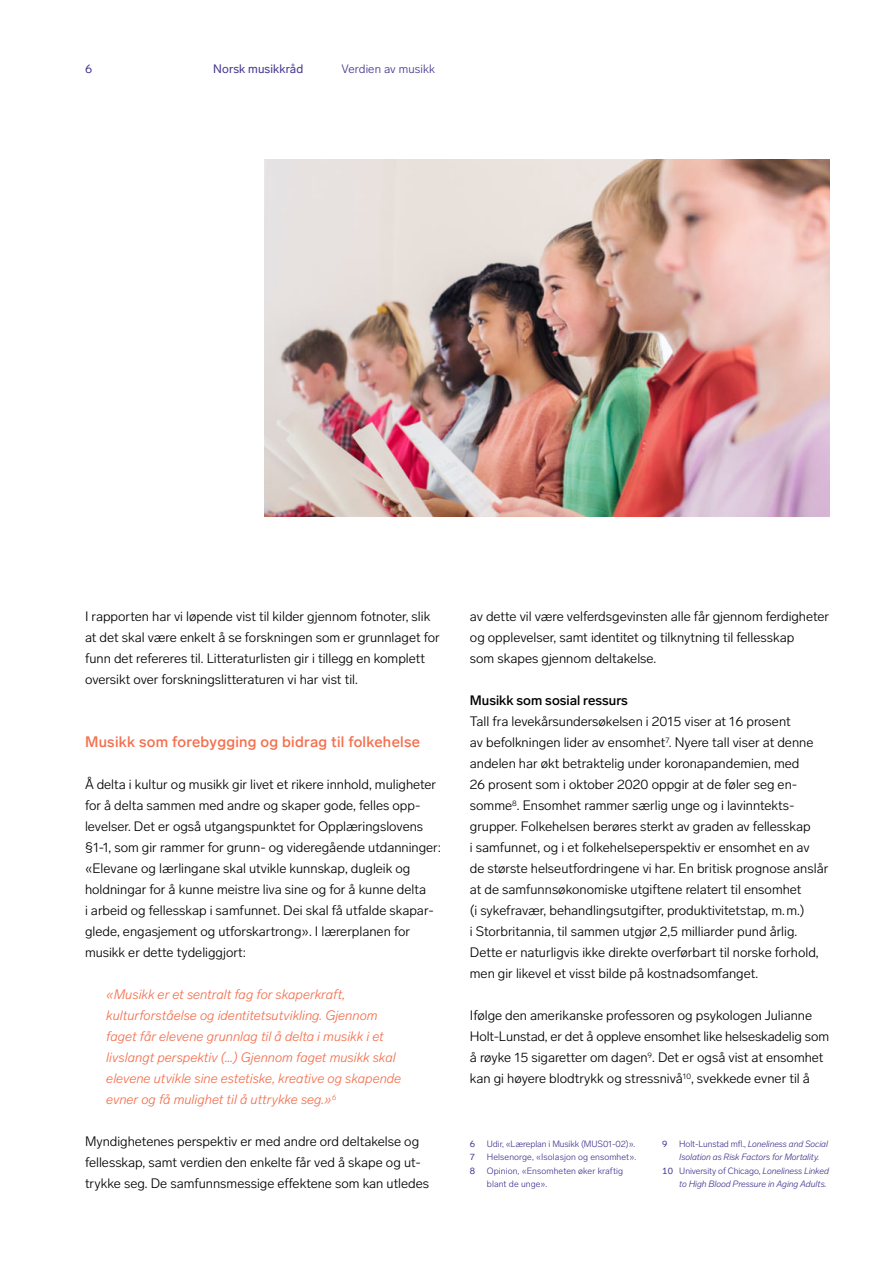
<style>
.page{position:relative;width:893px;height:1263px;background:#fff}
.page>*{position:absolute;margin:0;border:0;box-sizing:border-box;transform-origin:0 0}
.t1{font:500 15px "Lab Grotesque";letter-spacing:.02em;color:#f3704e}
.t2{font:300 13.5px/21px "Lab Grotesque";color:#000}
.t3{font:italic 300 13.5px/21px "Lab Grotesque";color:#f3704e}
.t4{font:500 13.5px "Lab Grotesque";color:#000}
.t5{font:12px "Lab Grotesque";letter-spacing:.01em;color:#44368f}
.t6{font:300 12px "Lab Grotesque";letter-spacing:.01em;color:#44368f}
.t7{font:italic 300 9px "Lab Grotesque";letter-spacing:-.01em;color:#44368f}
.t8{font:300 9px/13.5px "Lab Grotesque";letter-spacing:.01em;color:#44368f}
.t9{font:300 9px "Lab Grotesque";letter-spacing:-.01em;color:#44368f}
.t10{font:9px "Lab Grotesque";color:#44368f}
.s1{font-style:normal}
.s2{font-weight:400}
.s3{font-style:italic}
</style>
<div class="page">
<img style="left:265px;top:159px;width:564px;height:357px">
<p class="t5" style="left:85px;top:62px;width:9px">6</p>
<p class="t5" style="left:213px;top:63px;width:92px">Norsk musikkråd</p>
<p class="t6" style="left:342px;top:63px;width:95px">Verdien av musikk</p>
<p class="t2" style="left:470px;top:606px;width:361px">av dette vil være velferdsgevinsten alle får gjennom ferdigheter og opplevelser, samt identitet og tilknytning til fellesskap<br>som skapes gjennom deltakelse.<sup>6</sup></p>
<p class="t4" style="left:470px;top:694px;width:160px">Musikk som sosial ressurs</p>
<p class="t2" style="left:470px;top:711px;width:360px">Tall fra levekårsundersøkelsen i 2015 viser at 16 prosent<br>av befolkningen lider av ensomhet<sup>7</sup>. Nyere tall viser at denne andelen har økt betraktelig under koronapandemien, med<br>26 prosent som i oktober 2020 oppgir at de føler seg en&shy;somme<sup>8</sup>. Ensomhet rammer særlig unge og i lavinntekts&shy;grupper. Folkehelsen berøres sterkt av graden av fellesskap<br>i samfunnet, og i et folkehelseperspektiv er ensomhet en av<br>de største helseutfordringene vi har. En britisk prognose anslår at de samfunnsøkonomiske utgiftene relatert til ensomhet<br>(i sykefravær, behandlingsutgifter, produktivitetstap, m. m.)<br>i Storbritannia, til sammen utgjør 2,5 milliarder pund årlig.<br>Dette er naturligvis ikke direkte overførbart til norske forhold, men gir likevel et visst bilde på kostnadsomfanget.</p>
<p class="t2" style="left:470px;top:1005px;width:361px">Ifølge den amerikanske professoren og psykologen Julianne Holt-Lunstad, er det å oppleve ensomhet like helseskadelig som å røyke 15 sigaretter om dagen<sup>9</sup>. Det er også vist at ensomhet kan gi høyere blodtrykk og stressnivå<sup>10</sup>, svekkede evner til å</p>
<p class="t2" style="left:85px;top:606px;width:356px">I rapporten har vi løpende vist til kilder gjennom fotnoter, slik at det skal være enkelt å se forskningen som er grunnlaget for funn det refereres til. Litteraturlisten gir i tillegg en komplett oversikt over forskningslitteraturen vi har vist til.</p>
<p class="t1" style="left:85px;top:735px;width:336px">Musikk som forebygging og bidrag til folkehelse</p>
<p class="t2" style="left:85px;top:774px;width:358px">Å delta i kultur og musikk gir livet et rikere innhold, muligheter for å delta sammen med andre og skaper gode, felles opp&shy;levelser. Det er også utgangspunktet for Opplæringslovens §1-1, som gir rammer for grunn- og videregående utdanninger: «Elevane og lærlingane skal utvikle kunnskap, dugleik og holdningar for å kunne meistre liva sine og for å kunne delta<br>i arbeid og fellesskap i samfunnet. Dei skal få utfalde skapar&shy;glede, engasjement og utforskartrong». I lærerplanen for musikk er dette tydeliggjort:</p>
<p class="t3" style="left:106px;top:984px;width:296px">«Musikk er et sentralt fag for skaperkraft, kulturforståelse og identitetsutvikling. Gjennom faget får elevene grunnlag til å delta i musikk i et livslangt perspektiv (…) Gjennom faget musikk skal elevene utvikle sine estetiske, kreative og skapende evner og få mulighet til å uttrykke seg.»<sup>6</sup></p>
<p class="t2" style="left:85px;top:1131px;width:346px">Myndighetenes perspektiv er med andre ord deltakelse og fellesskap, samt verdien den enkelte får ved å skape og ut&shy;trykke seg. De samfunnsmessige effektene som kan utledes</p>
<p class="t10" style="left:470px;top:1138px;width:7px">6</p>
<p class="t9" style="left:487px;top:1138px;width:150px">Udir, «Læreplan i Musikk (MUS01-02)».</p>
<p class="t10" style="left:662px;top:1138px;width:7px">9</p>
<p class="t7" style="left:679px;top:1139px;width:150px"><span class="s1">Holt-Lunstad mfl.,</span> Loneliness and Social</p>
<p class="t7" style="left:679px;top:1153px;width:142px">Isolation as Risk Factors for Mortality.</p>
<p class="t9" style="left:662px;top:1165px;width:168px"><span class="s2">10</span> University of Chicago, <span class="s3">Loneliness Linked</span></p>
<p class="t7" style="left:679px;top:1180px;width:149px">to High Blood Pressure in Aging Adults.</p>
<p class="t10" style="left:470px;top:1152px;width:7px">7</p>
<p class="t8" style="left:487px;top:1150px;width:151px">Helsenorge, «Isolasjon og ensomhet».</p>
<p class="t10" style="left:470px;top:1165px;width:7px">8</p>
<p class="t8" style="left:487px;top:1164px;width:138px">Opinion, «Ensomheten øker kraftig blant de unge».</p>
</div>
